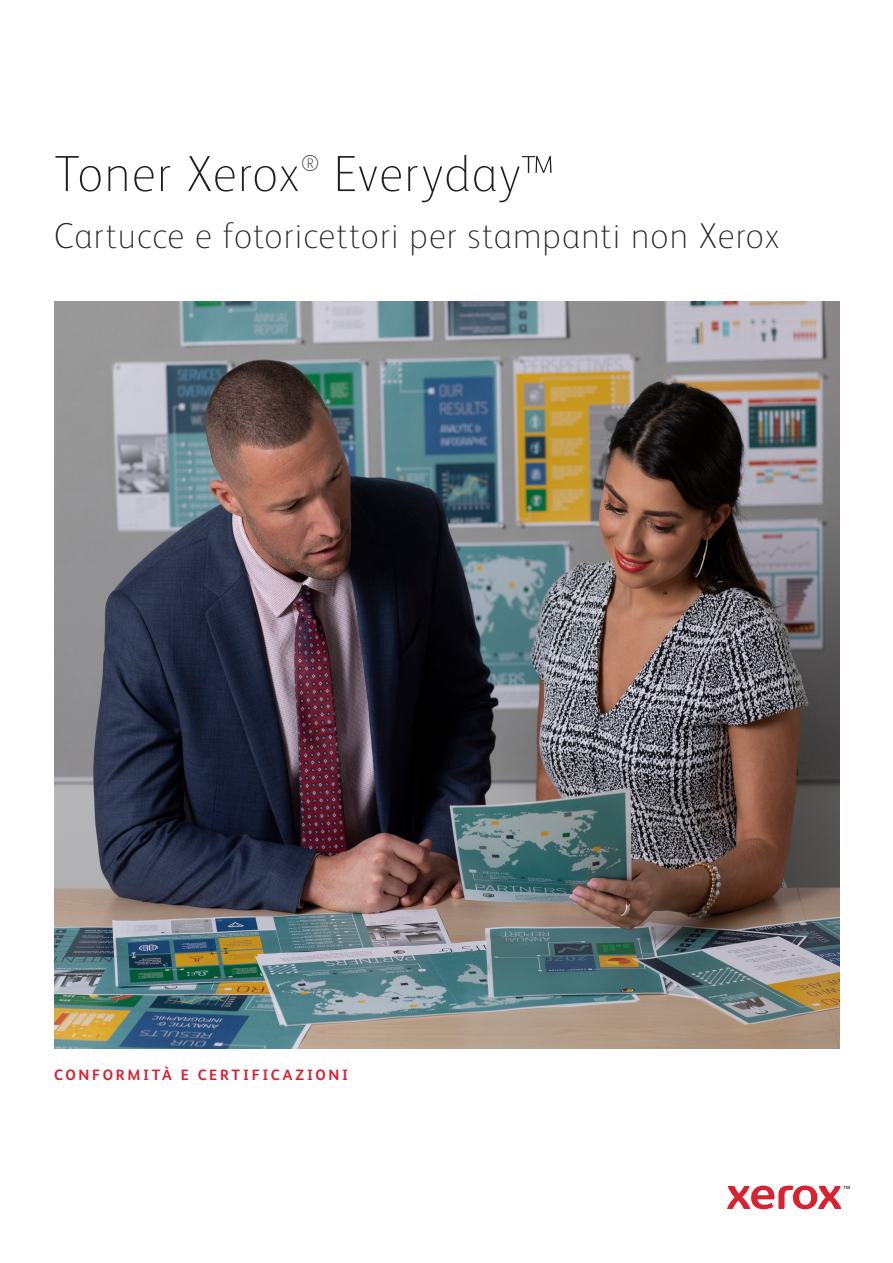
<style>
.page{position:relative;width:893px;height:1263px;background:#fff}
.page>*{position:absolute;margin:0;border:0;box-sizing:border-box;transform-origin:0 0}
.Page_Title{font:100 51px "Xerox Sans";letter-spacing:.025em;color:#231f20}
.Page_Title-2{font:100 36px "Xerox Sans";letter-spacing:.03em;color:#231f20}
.Page_Title-3{font:100 22.8px "Xerox Sans";color:#231f20}
.Body_Subhead{font:700 15px "Xerox Sans";letter-spacing:.18em;color:#db1e30}
</style>
<div class="page">
<svg style="left:727px;top:1185px;width:123px;height:24px"></svg>
<img style="left:54px;top:302px;width:785px;height:747px">
<p class="Page_Title" style="left:54px;top:140px;width:247px">Toner Xerox</p>
<p class="Page_Title-3" style="left:301px;top:148px;width:20px">®</p>
<p class="Page_Title" style="left:333px;top:140px;width:221px">Everyday™</p>
<p class="Page_Title-2" style="left:54px;top:212px;width:727px">Cartucce e fotoricettori per stampanti non Xerox</p>
<p class="Body_Subhead" style="left:54px;top:1064px;width:296px">CONFORMITÀ E CERTIFICAZIONI</p>
</div>
